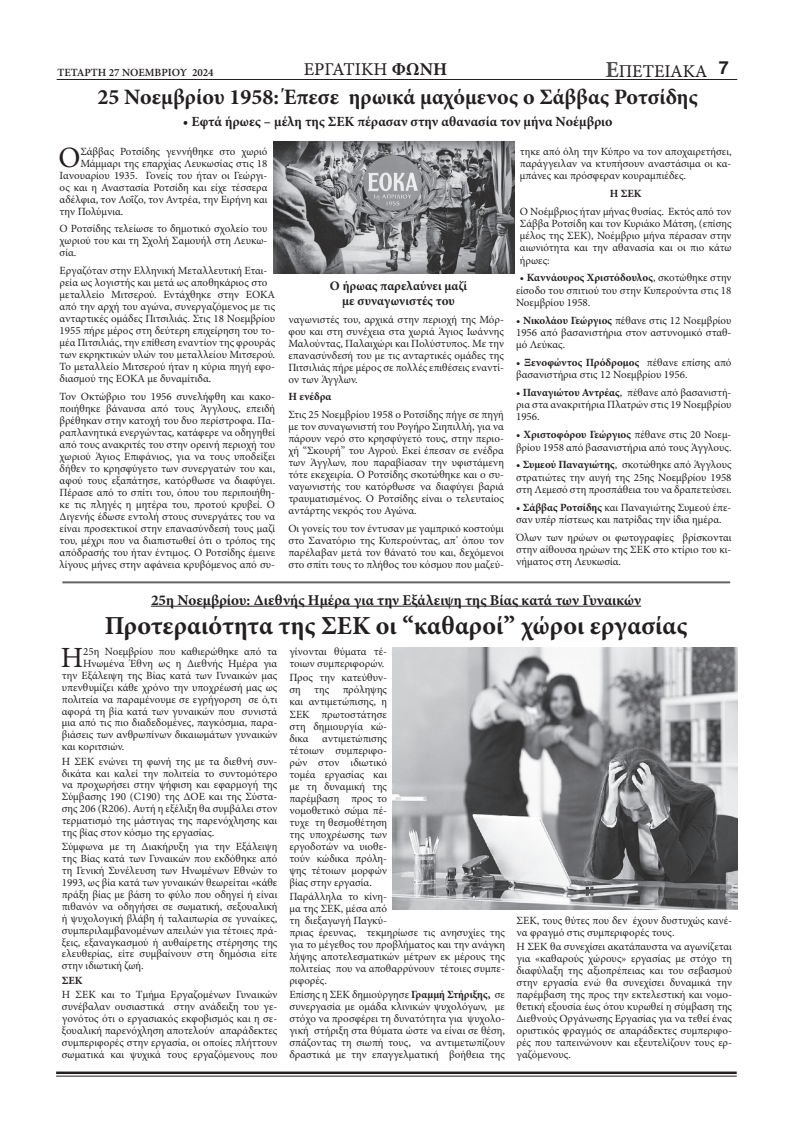
<style>
.page{position:relative;width:794px;height:1134px;background:#fff}
.page>*{position:absolute;margin:0;border:0;box-sizing:border-box;transform-origin:0 0}
.t1{font:29.5px "Minion Pro";color:#231f20}
.t2{font:29.3px "Minion Pro";color:#231f20}
.t3{font:700 26px "Minion Pro";color:#231f20}
.t4{font:700 22px "Minion Pro";color:#231f20}
.t5{font:18px "Minion Pro Capt";color:#231f20}
.t6{font:700 18px "Helvetica";color:#231f20}
.t7{font:700 15px "Minion Pro";color:#231f20}
.t8{font:700 14px "Minion Pro";color:#231f20}
.t9{font:700 13px "Minion Pro";color:#231f20}
.t10{font:11px/12px "Minion Pro";color:#231f20;text-align:justify}
.t11{font:600 11px "Minion Pro";color:#231f20}
.t12{font:700 11px "Minion Pro";color:#231f20}
.s1{font-family:"Minion Pro";font-weight:700}
.s2{font-family:"Minion Pro";font-weight:700;font-size:23px;color:#4b4c4d}
.s3{font-weight:700}
</style>
<div class="page">
<img style="left:273px;top:142px;width:241px;height:132px">
<hr style="left:151px;top:606px;width:490px;height:1px;background:#231f20">
<img style="left:393px;top:648px;width:344px;height:262px">
<hr style="left:62px;top:581px;width:668px;height:2px;background:#231f20">
<hr style="left:56px;top:1071px;width:680px;height:3px;background:#231f20">
<hr style="left:56px;top:1076px;width:680px;height:1px;background:#231f20">
<hr style="left:57px;top:79px;width:680px;height:1px;background:#231f20">
<p class="t11" style="left:57px;top:65px;width:158px">ΤΕΤΑΡΤΗ 27 ΝΟΕΜΒΡΙΟΥ 2024</p>
<p class="t5" style="left:304px;top:58px;width:145px">ΕΡΓΑΤΙΚΗ <span class="s1">ΦΩΝΗ</span></p>
<p class="t5" style="left:605px;top:60px;width:104px"><span class="s2">Ε</span>ΠΕΤΕΙΑΚΑ</p>
<p class="t6" style="left:719px;top:57px;width:12px">7</p>
<p class="t4" style="left:98px;top:81px;width:602px">25 Νοεμβρίου 1958: Έπεσε ηρωικά μαχόμενος ο Σάββας Ροτσίδης</p>
<p class="t8" style="left:183px;top:112px;width:431px">• Εφτά ήρωες – μέλη της ΣΕΚ πέρασαν στην αθανασία τον μήνα Νοέμβριο</p>
<p class="t1" style="left:58px;top:137px;width:24px">Ο</p>
<p class="t10" style="left:80px;top:145px;width:189px">Σάββας Ροτσίδης γεννήθηκε στο χωριό</p>
<p class="t10" style="left:80px;top:157px;width:189px">Μάμμαρι της επαρχίας Λευκωσίας στις 18</p>
<p class="t10" style="left:60px;top:169px;width:209px">Ιανουαρίου 1935. Γονείς του ήταν οι Γεώργι-</p>
<p class="t10" style="left:60px;top:181px;width:209px">ος και η Αναστασία Ροτσίδη και είχε τέσσερα</p>
<p class="t10" style="left:60px;top:193px;width:209px">αδέλφια, τον Λοΐζο, τον Αντρέα, την Ειρήνη και</p>
<p class="t10" style="left:60px;top:205px;width:65px">την Πολύμνια.</p>
<p class="t10" style="left:60px;top:223px;width:209px">Ο Ροτσίδης τελείωσε το δημοτικό σχολείο του χωριού του και τη Σχολή Σαμουήλ στη Λευκω&shy;σία.</p>
<p class="t10" style="left:60px;top:264px;width:217px;text-align:left">Εργαζόταν στην Ελληνική Μεταλλευτική Εται&shy;ρεία ως λογιστής και μετά ως αποθηκάριος στο μεταλλείο Μιτσερού. Εντάχθηκε στην ΕΟΚΑ από την αρχή του αγώνα, συνεργαζόμενος με τις ανταρτικές ομάδες Πιτσιλιάς. Στις 18 Νοεμβρίου 1955 πήρε μέρος στη δεύτερη επιχείρηση του το&shy;μέα Πιτσιλιάς, την επίθεση εναντίον της φρουράς των εκρηκτικών υλών του μεταλλείου Μιτσερού.<br>Το μεταλλείο Μιτσερού ήταν η κύρια πηγή εφο&shy;διασμού της ΕΟΚΑ με δυναμίτιδα.</p>
<p class="t10" style="left:60px;top:390px;width:217px">Τον Οκτώβριο του 1956 συνελήφθη και κακο&shy;ποιήθηκε βάναυσα από τους Άγγλους, επειδή βρέθηκαν στην κατοχή του δυο περίστροφα. Πα&shy;ραπλανητικά ενεργώντας, κατάφερε να οδηγηθεί από τους ανακριτές του στην ορεινή περιοχή του χωριού Άγιος Επιφάνιος, για να τους υποδείξει δήθεν το κρησφύγετο των συνεργατών του και, αφού τους εξαπάτησε, κατόρθωσε να διαφύγει.<br>Πέρασε από το σπίτι του, όπου του περιποιήθη&shy;κε τις πληγές η μητέρα του, προτού κρυβεί. Ο Διγενής έδωσε εντολή στους συνεργάτες του να είναι προσεκτικοί στην επανασύνδεσή τους μαζί του, μέχρι που να διαπιστωθεί ότι ο τρόπος της απόδρασής του ήταν έντιμος. Ο Ροτσίδης έμεινε λίγους μήνες στην αφάνεια κρυβόμενος από συ-</p>
<p class="t9" style="left:330px;top:276px;width:139px">Ο ήρωας παρελαύνει μαζί</p>
<p class="t9" style="left:342px;top:292px;width:114px">με συναγωνιστές του</p>
<p class="t10" style="left:288px;top:313px;width:217px">ναγωνιστές του, αρχικά στην περιοχή της Μόρ&shy;φου και στη συνέχεια στα χωριά Άγιος Ιωάννης Μαλούντας, Παλαιχώρι και Πολύστυπος. Με την επανασύνδεσή του με τις ανταρτικές ομάδες της Πιτσιλιάς πήρε μέρος σε πολλές επιθέσεις εναντί&shy;ον των Άγγλων.</p>
<p class="t12" style="left:288px;top:389px;width:45px">Η ενέδρα</p>
<p class="t10" style="left:288px;top:408px;width:217px">Στις 25 Νοεμβρίου 1958 ο Ροτσίδης πήγε σε πηγή με τον συναγωνιστή του Ρογήρο Σιηπιλλή, για να πάρουν νερό στο κρησφύγετό τους, στην περιο&shy;χή “Σκουρή” του Αγρού. Εκεί έπεσαν σε ενέδρα των Άγγλων, που παραβίασαν την υφιστάμενη τότε εκεχειρία. Ο Ροτσίδης σκοτώθηκε και ο συ&shy;ναγωνιστής του κατόρθωσε να διαφύγει βαριά τραυματισμένος. Ο Ροτσίδης είναι ο τελευταίος αντάρτης νεκρός του Αγώνα.</p>
<p class="t10" style="left:288px;top:522px;width:217px">Οι γονείς του τον έντυσαν με γαμπρικό κοστούμι στο Σανατόριο της Κυπερούντας, απ’ όπου τον παρέλαβαν μετά τον θάνατό του και, δεχόμενοι στο σπίτι τους το πλήθος του κόσμου που μαζεύ-</p>
<p class="t10" style="left:520px;top:145px;width:213px">τηκε από όλη την Κύπρο να τον αποχαιρετήσει, παράγγειλαν να κτυπήσουν αναστάσιμα οι κα&shy;μπάνες και πρόσφεραν κουραμπιέδες.</p>
<p class="t12" style="left:610px;top:186px;width:33px">Η ΣΕΚ</p>
<p class="t10" style="left:520px;top:205px;width:213px">Ο Νοέμβριος ήταν μήνας θυσίας. Εκτός από τον Σάββα Ροτσίδη και τον Κυριάκο Μάτση, (επίσης μέλος της ΣΕΚ), Νοέμβριο μήνα πέρασαν στην αιωνιότητα και την αθανασία και οι πιο κάτω ήρωες:</p>
<p class="t10" style="left:516px;top:272px;width:217px;text-indent:4px">• <span class="s3">Καννάουρος Χριστόδουλος</span>, σκοτώθηκε στην είσοδο του σπιτιού του στην Κυπερούντα στις 18<br>Νοεμβρίου 1958.</p>
<p class="t10" style="left:516px;top:314px;width:217px">• <span class="s3">Νικολάου Γεώργιος</span> πέθανε στις 12 Νοεμβρίου 1956 από βασανιστήρια στον αστυνομικό σταθ&shy;μό Λεύκας.</p>
<p class="t10" style="left:516px;top:356px;width:217px">• <span class="s3">Ξενοφώντος Πρόδρομος</span> πέθανε επίσης από βασανιστήρια στις 12 Νοεμβρίου 1956.</p>
<p class="t10" style="left:516px;top:386px;width:217px">• <span class="s3">Παναγιώτου Αντρέας</span>, πέθανε από βασανιστή&shy;ρια στα ανακριτήρια Πλατρών στις 19 Νοεμβρίου 1956.</p>
<p class="t10" style="left:516px;top:429px;width:217px">• <span class="s3">Χριστοφόρου Γεώργιος</span> πέθανε στις 20 Νοεμ&shy;βρίου 1958 από βασανιστήρια από τους Άγγλους.</p>
<p class="t10" style="left:516px;top:459px;width:217px">• <span class="s3">Συμεού Παναγιώτης</span>, σκοτώθηκε από Άγγλους στρατιώτες την αυγή της 25ης Νοεμβρίου 1958 στη Λεμεσό στη προσπάθεια του να δραπετεύσει.</p>
<p class="t10" style="left:516px;top:501px;width:217px">• <span class="s3">Σάββας Ροτσίδης</span> και Παναγιώτης Συμεού έπε&shy;σαν υπέρ πίστεως και πατρίδας την ίδια ημέρα.</p>
<p class="t10" style="left:516px;top:531px;width:217px">Όλων των ηρώων οι φωτογραφίες βρίσκονται στην αίθουσα ηρώων της ΣΕΚ στο κτίριο του κι&shy;νήματος στη Λευκωσία.</p>
<p class="t7" style="left:151px;top:589px;width:491px">25η Νοεμβρίου: Διεθνής Ημέρα για την Εξάλειψη της Βίας κατά των Γυναικών</p>
<p class="t3" style="left:105px;top:607px;width:584px">Προτεραιότητα της ΣΕΚ οι “καθαροί” χώροι εργασίας</p>
<p class="t2" style="left:61px;top:638px;width:24px">Η</p>
<p class="t10" style="left:83px;top:645px;width:196px">25η Νοεμβρίου που καθιερώθηκε από τα</p>
<p class="t10" style="left:83px;top:657px;width:196px">Ηνωμένα Έθνη ως η Διεθνής Ημέρα για</p>
<p class="t10" style="left:62px;top:669px;width:217px">την Εξάλειψη της Βίας κατά των Γυναικών μας</p>
<p class="t10" style="left:62px;top:681px;width:217px">υπενθυμίζει κάθε χρόνο την υποχρέωσή μας ως</p>
<p class="t10" style="left:62px;top:693px;width:217px">πολιτεία να παραμένουμε σε εγρήγορση σε ό,τι</p>
<p class="t10" style="left:62px;top:705px;width:217px">αφορά τη βία κατά των γυναικών που συνιστά</p>
<p class="t10" style="left:62px;top:717px;width:217px">μια από τις πιο διαδεδομένες, παγκόσμια, παρα-</p>
<p class="t10" style="left:62px;top:729px;width:217px">βιάσεις των ανθρωπίνων δικαιωμάτων γυναικών</p>
<p class="t10" style="left:62px;top:741px;width:64px">και κοριτσιών.</p>
<p class="t10" style="left:62px;top:755px;width:217px">Η ΣΕΚ ενώνει τη φωνή της με τα διεθνή συν&shy;δικάτα και καλεί την πολιτεία το συντομότερο να προχωρήσει στην ψήφιση και εφαρμογή της Σύμβασης 190 (C190) της ΔΟΕ και της Σύστα&shy;σης 206 (R206). Αυτή η εξέλιξη θα συμβάλει στον τερματισμό της μάστιγας της παρενόχλησης και της βίας στον κόσμο της εργασίας.</p>
<p class="t10" style="left:62px;top:841px;width:217px">Σύμφωνα με τη Διακήρυξη για την Εξάλειψη της Βίας κατά των Γυναικών που εκδόθηκε από τη Γενική Συνέλευση των Ηνωμένων Εθνών το 1993, ως βία κατά των γυναικών θεωρείται «κάθε πράξη βίας με βάση το φύλο που οδηγεί ή είναι πιθανόν να οδηγήσει σε σωματική, σεξουαλική ή ψυχολογική βλάβη ή ταλαιπωρία σε γυναίκες, συμπεριλαμβανομένων απειλών για τέτοιες πρά&shy;ξεις, εξαναγκασμού ή αυθαίρετης στέρησης της ελευθερίας, είτε συμβαίνουν στη δημόσια είτε στην ιδιωτική ζωή.</p>
<p class="t12" style="left:62px;top:972px;width:22px">ΣΕΚ</p>
<p class="t10" style="left:62px;top:989px;width:217px">Η ΣΕΚ και το Τμήμα Εργαζομένων Γυναικών συνέβαλαν ουσιαστικά στην ανάδειξη του γε&shy;γονότος ότι ο εργασιακός εκφοβισμός και η σε&shy;ξουαλική παρενόχληση αποτελούν απαράδεκτες συμπεριφορές στην εργασία, οι οποίες πλήττουν σωματικά και ψυχικά τους εργαζόμενους που</p>
<p class="t10" style="left:289px;top:645px;width:99px">γίνονται θύματα τέ&shy;τοιων συμπεριφορών.</p>
<p class="t10" style="left:289px;top:672px;width:99px">Προς την κατεύθυν&shy;ση της πρόληψης και αντιμετώπισης, η ΣΕΚ πρωτοστάτησε στη δημιουργία κώ&shy;δικα αντιμετώπισης τέτοιων συμπεριφο&shy;ρών στον ιδιωτικό τομέα εργασίας και με τη δυναμική της παρέμβαση προς το νομοθετικό σώμα πέ&shy;τυχε τη θεσμοθέτηση της υποχρέωσης των εργοδοτών να υιοθε&shy;τούν κώδικα πρόλη&shy;ψης τέτοιων μορφών βίας στην εργασία.</p>
<p class="t10" style="left:289px;top:890px;width:217px;text-align:left">Παράλληλα το κίνη-<br>μα της ΣΕΚ, μέσα από<br>τη διεξαγωγή Παγκύ-<br>πριας έρευνας, τεκμηρίωσε τις ανησυχίες της για το μέγεθος του προβλήματος και την ανάγκη λήψης αποτελεσματικών μέτρων εκ μέρους της πολιτείας που να αποθαρρύνουν τέτοιες συμπε&shy;ριφορές.</p>
<p class="t10" style="left:289px;top:989px;width:217px">Επίσης η ΣΕΚ δημιούργησε <span class="s3">Γραμμή Στήριξης,</span> σε συνεργασία με ομάδα κλινικών ψυχολόγων, με στόχο να προσφέρει τη δυνατότητα για ψυχολο&shy;γική στήριξη στα θύματα ώστε να είναι σε θέση, σπάζοντας τη σιωπή τους, να αντιμετωπίζουν δραστικά με την επαγγελματική βοήθεια της</p>
<p class="t10" style="left:516px;top:914px;width:217px">ΣΕΚ, τους θύτες που δεν έχουν δυστυχώς κανέ&shy;να φραγμό στις συμπεριφορές τους.</p>
<p class="t10" style="left:516px;top:940px;width:217px">Η ΣΕΚ θα συνεχίσει ακατάπαυστα να αγωνίζεται για «καθαρούς χώρους» εργασίας με στόχο τη διαφύλαξη της αξιοπρέπειας και του σεβασμού στην εργασία ενώ θα συνεχίσει δυναμικά την παρέμβαση της προς την εκτελεστική και νομο&shy;θετική εξουσία έως ότου κυρωθεί η σύμβαση της Διεθνούς Οργάνωσης Εργασίας για να τεθεί ένας οριστικός φραγμός σε απαράδεκτες συμπεριφο&shy;ρές που ταπεινώνουν και εξευτελίζουν τους ερ&shy;γαζόμενους.</p>
</div>
